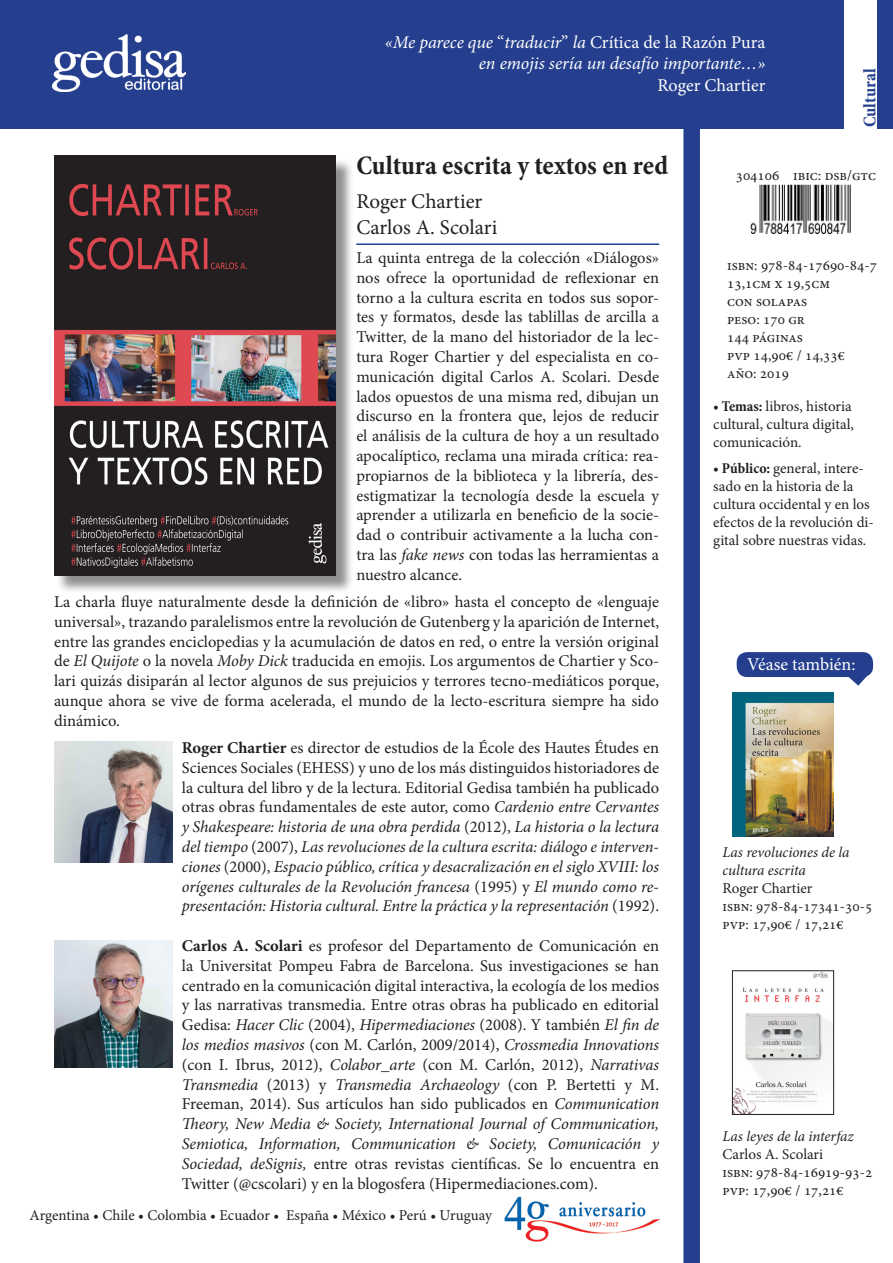
<style>
.page{position:relative;width:893px;height:1263px;background:#fff}
.page>*{position:absolute;margin:0;border:0;box-sizing:border-box;transform-origin:0 0}
.t1{font:700 condensed 27px "Minion Pro";color:#231f20}
.t2{font:21px "Minion Pro";letter-spacing:.005em;color:#231f20}
.t3{font:italic 18px "Minion Pro";letter-spacing:-.005em;color:#fff}
.t4{font:18px "Minion Pro";color:#fff}
.Clasificación{font:700 condensed 18px "Minion Pro";color:#253f8e}
.Indice{font:16.5px/19.8px "Minion Pro";color:#231f20;text-align:justify}
.Autores{font:16.5px/19.8px "Minion Pro";color:#231f20;text-align:justify}
.Autores-2{font:italic 16.5px/19.8px "Minion Pro";letter-spacing:-.01em;color:#231f20;text-align:justify}
.Temas_y_público{font:15px/18px "Minion Pro";color:#231f20}
.Datos_técnicos{font:15px "Minion Pro";color:#231f20}
.Datos_técnicos-2{font:italic 15px/18px "Minion Pro";letter-spacing:-.005em;color:#231f20}
.s1{font-style:normal}
.s2{font-style:italic}
.s3{font-weight:700;font-style:normal}
.s4{font-weight:700}
.s5{font-weight:700;font-stretch:condensed}
</style>
<div class="page">
<div style="left:0;top:0;width:893px;height:128px;background:#253f8e"></div>
<div style="left:844px;top:0;width:33px;height:129px;background:#fff"></div>
<img style="left:504px;top:1196px;width:155px;height:46px">
<div style="left:56px;top:158px;width:298px;height:436px;background:#231f20;opacity:.5"></div>
<img style="left:54px;top:156px;width:281px;height:419px">
<hr style="left:356px;top:243px;width:303px;height:2px;background:#253f8e">
<div style="left:683px;top:120px;width:17px;height:1143px;background:#253f8e"></div>
<img style="left:53px;top:34px;width:133px;height:57px">
<img style="left:54px;top:741px;width:118px;height:121px">
<img style="left:54px;top:940px;width:118px;height:127px">
<img style="left:750px;top:184px;width:101px;height:50px">
<svg style="left:848px;top:655px;width:24px;height:31px"></svg>
<div style="left:737px;top:652px;width:136px;height:25px;background:#253f8e;border-radius:10px"></div>
<img style="left:734px;top:972px;width:98px;height:141px">
<div style="left:732px;top:970px;width:102px;height:145px;border:1px solid #231f20"></div>
<img style="left:732px;top:693px;width:102px;height:143px">
<p class="t3" style="left:385px;top:29px;width:382px">«Me parece que <span class="s1">“</span>traducir<span class="s1">”</span> la <span class="s1">Crítica de la Razón Pura</span></p>
<p class="t3" style="left:479px;top:51px;width:288px">en emojis sería un desafío importante…»</p>
<p class="t4" style="left:657px;top:73px;width:110px">Roger Chartier</p>
<p class="Clasificación" style="left:857px;top:127px;width:60px;rotate:-90deg">Cultural</p>
<p class="t1" style="left:356px;top:147px;width:313px">Cultura escrita y textos en red</p>
<p class="t2" style="left:356px;top:188px;width:128px">Roger Chartier</p>
<p class="t2" style="left:356px;top:213px;width:143px">Carlos A. Scolari</p>
<p class="Indice" style="left:356px;top:248px;width:304px">La quinta entrega de la colección «Diálogos» nos ofrece la oportunidad de reflexionar en torno a la cultura escrita en todos sus sopor&shy;tes y formatos, desde las tablillas de arcilla a Twitter, de la mano del historiador de la lec&shy;tura Roger Chartier y del especialista en co&shy;municación digital Carlos A. Scolari. Desde lados opuestos de una misma red, dibujan un discurso en la frontera que, lejos de reducir el análisis de la cultura de hoy a un resultado apocalíptico, reclama una mirada crítica: rea&shy;propiarnos de la biblioteca y la librería, des&shy;estigmatizar la tecnología desde la escuela y aprender a utilizarla en beneficio de la socie&shy;dad o contribuir activamente a la lucha con&shy;tra las <span class="s2">fake news</span> con todas las herramientas a nuestro alcance.</p>
<p class="Indice" style="left:54px;top:592px;width:607px">La charla fluye naturalmente desde la definición de «libro» hasta el concepto de «lenguaje universal», trazando paralelismos entre la revolución de Gutenberg y la aparición de Internet, entre las grandes enciclopedias y la acumulación de datos en red, o entre la versión original de <span class="s2">El Quijote</span> o la novela <span class="s2">Moby Dick</span> traducida en emojis. Los argumentos de Chartier y Sco&shy;lari quizás disiparán al lector algunos de sus prejuicios y terrores tecno-mediáticos porque, aunque ahora se vive de forma acelerada, el mundo de la lecto-escritura siempre ha sido dinámico.</p>
<p class="Autores-2" style="left:182px;top:738px;width:479px"><span class="s3">Roger Chartier</span> <span class="s1">es director de estudios de la École des Hautes Études en Sciences Sociales (EHESS) y uno de los más distinguidos historiadores de la cultura del libro y de la lectura. Editorial Gedisa también ha publicado otras obras fundamentales de este autor, como</span> Cardenio entre Cervantes y Shakespeare: historia de una obra perdida <span class="s1">(2012),</span> La historia o la lectura del tiempo <span class="s1">(2007),</span> Las revoluciones de la cultura escrita: diálogo e interven&shy;ciones <span class="s1">(2000),</span> Espacio público, crítica y desacralización en el siglo XVIII: los orígenes culturales de la Revolución francesa <span class="s1">(1995) y</span> El mundo como re&shy;presentación: Historia cultural. Entre la práctica y la representación <span class="s1">(1992).</span></p>
<p class="Autores" style="left:182px;top:936px;width:479px"><span class="s4">Carlos A. Scolari</span> es profesor del Departamento de Comunicación en la Universitat Pompeu Fabra de Barcelona. Sus investigaciones se han centrado en la comunicación digital interactiva, la ecología de los medios y las narrativas transmedia. Entre otras obras ha publicado en editorial Gedisa: <span class="s2">Hacer Clic</span> (2004), <span class="s2">Hipermediaciones</span> (2008). Y también <span class="s2">El fin de los medios masivos</span> (con M. Carlón, 2009/2014), <span class="s2">Crossmedia Innovations </span>(con I. Ibrus, 2012), <span class="s2">Colabor_arte</span> (con M. Carlón, 2012), <span class="s2">Narrativas Transmedia</span> (2013) y <span class="s2">Transmedia Archaeology</span> (con P. Bertetti y M.<br>Freeman, 2014). Sus artículos han sido publicados en <span class="s2">Communication Theory, New Media &amp; Society, International Journal of Communication, Semiotica, Information, Communication &amp; Society, Comunicación y Sociedad, deSignis,</span> entre otras revistas científicas. Se lo encuentra en Twitter (@cscolari) y en la blogosfera (Hipermediaciones.com).</p>
<p class="Temas_y_público" style="left:29px;top:1206px;width:464px">Argentina • Chile • Colombia • Ecuador • España • México • Perú • Uruguay</p>
<p class="Temas_y_público" style="left:736px;top:167px;width:142px">304106 ibic: dsb/gtc</p>
<p class="Datos_técnicos" style="left:727px;top:255px;width:151px">isbn: 978-84-17690-84-7</p>
<p class="Datos_técnicos" style="left:727px;top:273px;width:104px">13,1cm x 19,5cm</p>
<p class="Datos_técnicos" style="left:727px;top:291px;width:81px">con solapas</p>
<p class="Datos_técnicos" style="left:727px;top:309px;width:79px">peso: 170 gr</p>
<p class="Datos_técnicos" style="left:727px;top:327px;width:77px">144 páginas</p>
<p class="Datos_técnicos" style="left:727px;top:345px;width:119px">pvp 14,90€ / 14,33€</p>
<p class="Datos_técnicos" style="left:727px;top:363px;width:63px">año: 2019</p>
<p class="Temas_y_público" style="left:713px;top:397px;width:142px"><span class="s5">• Temas:</span> libros, historia cultural, cultura digital, comunicación.</p>
<p class="Temas_y_público" style="left:713px;top:459px;width:162px"><span class="s5">• Público:</span> general, intere&shy;sado en la historia de la cultura occidental y en los efectos de la revolución di&shy;gital sobre nuestras vidas.</p>
<p class="t4" style="left:747px;top:652px;width:110px">Véase también:</p>
<p class="Datos_técnicos-2" style="left:722px;top:843px;width:129px">Las revoluciones de la cultura escrita</p>
<p class="Datos_técnicos" style="left:722px;top:878px;width:92px">Roger Chartier</p>
<p class="Datos_técnicos" style="left:722px;top:896px;width:151px">isbn: 978-84-17341-30-5</p>
<p class="Datos_técnicos" style="left:722px;top:914px;width:123px">pvp: 17,90€ / 17,21€</p>
<p class="Datos_técnicos-2" style="left:722px;top:1127px;width:133px">Las leyes de la interfaz</p>
<p class="Datos_técnicos" style="left:722px;top:1144px;width:102px">Carlos A. Scolari</p>
<p class="Datos_técnicos" style="left:722px;top:1162px;width:151px">isbn: 978-84-16919-93-2</p>
<p class="Datos_técnicos" style="left:722px;top:1180px;width:123px">pvp: 17,90€ / 17,21€</p>
</div>
